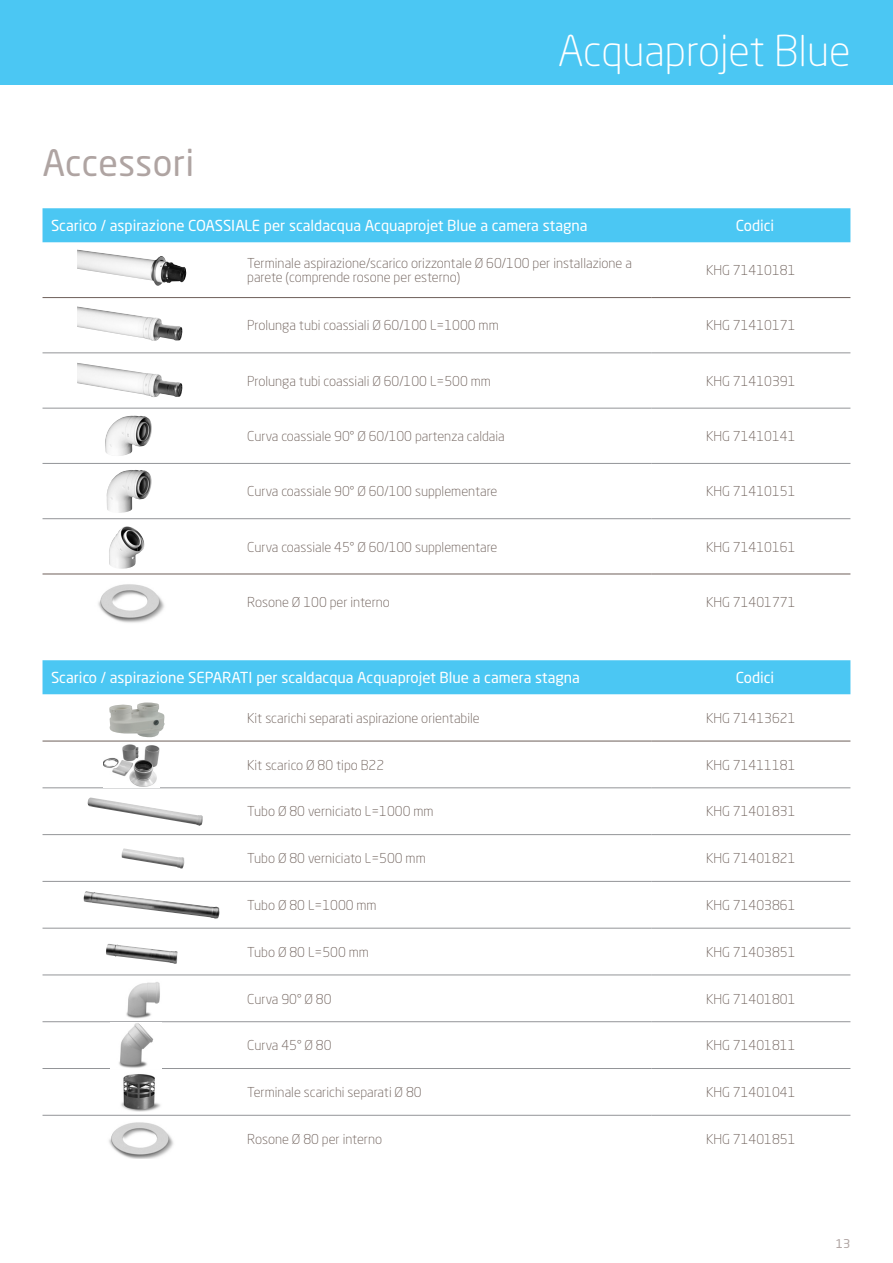
<style>
.page{position:relative;width:893px;height:1263px;background:#fff}
.page>*{position:absolute;margin:0;border:0;box-sizing:border-box;transform-origin:0 0}
.t1{font:300 42px "Neo Sans Pro";color:#fff}
.t2{font:36px "Neo Sans Pro";letter-spacing:.01em;color:#afa4a2}
.t3{font:15px "Neo Sans Pro";color:#fff}
.t4{font:300 13.5px/13.5px "Neo Sans Pro";color:#6e605a}
.t5{font:12px "Neo Sans Pro";color:#afa4a2}
</style>
<div class="page">
<div style="left:0;top:0;width:893px;height:85px;background:#4bc7f3"></div>
<div style="left:43px;top:208px;width:807px;height:34px;background:#4bc7f3"></div>
<hr style="left:226px;top:353px;width:425px;height:1px;background:#939598">
<hr style="left:651px;top:353px;width:199px;height:1px;background:#939598">
<hr style="left:226px;top:408px;width:425px;height:1px;background:#939598">
<hr style="left:651px;top:408px;width:199px;height:1px;background:#939598">
<hr style="left:226px;top:463px;width:425px;height:1px;background:#939598">
<hr style="left:651px;top:463px;width:199px;height:1px;background:#939598">
<hr style="left:226px;top:518px;width:425px;height:1px;background:#939598">
<hr style="left:651px;top:518px;width:199px;height:1px;background:#939598">
<hr style="left:43px;top:353px;width:183px;height:1px;background:#939598">
<hr style="left:43px;top:408px;width:183px;height:1px;background:#939598">
<hr style="left:43px;top:463px;width:183px;height:1px;background:#939598">
<hr style="left:43px;top:518px;width:183px;height:1px;background:#939598">
<hr style="left:43px;top:297px;width:183px;height:1px;background:#6e605a">
<hr style="left:226px;top:297px;width:425px;height:1px;background:#6e605a">
<hr style="left:651px;top:297px;width:199px;height:1px;background:#6e605a">
<hr style="left:43px;top:574px;width:183px;height:1px;background:#6e605a">
<hr style="left:226px;top:574px;width:425px;height:1px;background:#6e605a">
<hr style="left:651px;top:574px;width:199px;height:1px;background:#6e605a">
<div style="left:43px;top:660px;width:807px;height:34px;background:#4bc7f3"></div>
<hr style="left:226px;top:787px;width:425px;height:1px;background:#939598">
<hr style="left:651px;top:787px;width:199px;height:1px;background:#939598">
<hr style="left:226px;top:834px;width:425px;height:1px;background:#939598">
<hr style="left:651px;top:834px;width:199px;height:1px;background:#939598">
<hr style="left:226px;top:881px;width:425px;height:1px;background:#939598">
<hr style="left:651px;top:881px;width:199px;height:1px;background:#939598">
<hr style="left:226px;top:928px;width:425px;height:1px;background:#939598">
<hr style="left:651px;top:928px;width:199px;height:1px;background:#939598">
<hr style="left:226px;top:975px;width:425px;height:1px;background:#939598">
<hr style="left:651px;top:975px;width:199px;height:1px;background:#939598">
<hr style="left:226px;top:1115px;width:425px;height:1px;background:#939598">
<hr style="left:651px;top:1115px;width:199px;height:1px;background:#939598">
<hr style="left:43px;top:787px;width:183px;height:1px;background:#939598">
<hr style="left:43px;top:834px;width:183px;height:1px;background:#939598">
<hr style="left:43px;top:881px;width:183px;height:1px;background:#939598">
<hr style="left:43px;top:928px;width:183px;height:1px;background:#939598">
<hr style="left:43px;top:975px;width:183px;height:1px;background:#939598">
<hr style="left:43px;top:1021px;width:183px;height:1px;background:#939598">
<hr style="left:43px;top:1068px;width:183px;height:1px;background:#939598">
<hr style="left:43px;top:1115px;width:183px;height:1px;background:#939598">
<hr style="left:226px;top:1021px;width:425px;height:1px;background:#939598">
<hr style="left:651px;top:1021px;width:199px;height:1px;background:#939598">
<hr style="left:226px;top:1068px;width:425px;height:1px;background:#939598">
<hr style="left:651px;top:1068px;width:199px;height:1px;background:#939598">
<hr style="left:43px;top:741px;width:183px;height:1px;background:#6e605a">
<hr style="left:226px;top:741px;width:425px;height:1px;background:#6e605a">
<hr style="left:651px;top:741px;width:199px;height:1px;background:#6e605a">
<img style="left:106px;top:470px;width:46px;height:43px">
<img style="left:109px;top:526px;width:36px;height:43px">
<img style="left:98px;top:584px;width:66px;height:39px">
<img style="left:105px;top:416px;width:47px;height:40px">
<img style="left:77px;top:306px;width:106px;height:35px">
<img style="left:77px;top:363px;width:106px;height:34px">
<img style="left:77px;top:250px;width:110px;height:36px">
<img style="left:109px;top:1122px;width:65px;height:37px">
<img style="left:87px;top:797px;width:116px;height:29px">
<img style="left:121px;top:848px;width:64px;height:21px">
<img style="left:84px;top:891px;width:136px;height:28px">
<img style="left:106px;top:944px;width:72px;height:20px">
<img style="left:126px;top:982px;width:34px;height:37px">
<img style="left:109px;top:702px;width:56px;height:35px">
<img style="left:121px;top:1074px;width:40px;height:37px">
<img style="left:103px;top:744px;width:56px;height:43px">
<img style="left:119px;top:1023px;width:35px;height:45px">
<p class="t2" style="left:43px;top:141px;width:153px">Accessori</p>
<h1 class="t1" style="left:558px;top:26px;width:294px">Acquaprojet Blue</h1>
<p class="t3" style="left:51px;top:216px;width:538px">Scarico / aspirazione COASSIALE per scaldacqua Acquaprojet Blue a camera stagna</p>
<p class="t3" style="left:736px;top:216px;width:40px">Codici</p>
<p class="t4" style="left:247px;top:256px;width:386px">Terminale aspirazione/scarico orizzontale Ø 60/100 per installazione a parete (comprende rosone per esterno)</p>
<p class="t4" style="left:706px;top:263px;width:91px">KHG 71410181</p>
<p class="t4" style="left:247px;top:319px;width:253px">Prolunga tubi coassiali Ø 60/100 L=1000 mm</p>
<p class="t4" style="left:706px;top:319px;width:91px">KHG 71410171</p>
<p class="t4" style="left:247px;top:374px;width:245px">Prolunga tubi coassiali Ø 60/100 L=500 mm</p>
<p class="t4" style="left:706px;top:374px;width:91px">KHG 71410391</p>
<p class="t4" style="left:247px;top:429px;width:259px">Curva coassiale 90° Ø 60/100 partenza caldaia</p>
<p class="t4" style="left:706px;top:429px;width:91px">KHG 71410141</p>
<p class="t4" style="left:247px;top:484px;width:252px">Curva coassiale 90° Ø 60/100 supplementare</p>
<p class="t4" style="left:706px;top:484px;width:91px">KHG 71410151</p>
<p class="t4" style="left:247px;top:540px;width:252px">Curva coassiale 45° Ø 60/100 supplementare</p>
<p class="t4" style="left:706px;top:540px;width:91px">KHG 71410161</p>
<p class="t4" style="left:247px;top:595px;width:144px">Rosone Ø 100 per interno</p>
<p class="t4" style="left:706px;top:595px;width:91px">KHG 71401771</p>
<p class="t3" style="left:51px;top:668px;width:530px">Scarico / aspirazione SEPARATI per scaldacqua Acquaprojet Blue a camera stagna</p>
<p class="t3" style="left:736px;top:668px;width:40px">Codici</p>
<p class="t4" style="left:247px;top:711px;width:234px">Kit scarichi separati aspirazione orientabile</p>
<p class="t4" style="left:706px;top:711px;width:91px">KHG 71413621</p>
<p class="t4" style="left:247px;top:758px;width:139px">Kit scarico Ø 80 tipo B22</p>
<p class="t4" style="left:706px;top:758px;width:91px">KHG 71411181</p>
<p class="t4" style="left:247px;top:805px;width:188px">Tubo Ø 80 verniciato L=1000 mm</p>
<p class="t4" style="left:706px;top:805px;width:91px">KHG 71401831</p>
<p class="t4" style="left:247px;top:851px;width:180px">Tubo Ø 80 verniciato L=500 mm</p>
<p class="t4" style="left:706px;top:851px;width:91px">KHG 71401821</p>
<p class="t4" style="left:247px;top:898px;width:131px">Tubo Ø 80 L=1000 mm</p>
<p class="t4" style="left:706px;top:898px;width:91px">KHG 71403861</p>
<p class="t4" style="left:247px;top:945px;width:123px">Tubo Ø 80 L=500 mm</p>
<p class="t4" style="left:706px;top:945px;width:91px">KHG 71403851</p>
<p class="t4" style="left:247px;top:992px;width:86px">Curva 90° Ø 80</p>
<p class="t4" style="left:706px;top:992px;width:91px">KHG 71401801</p>
<p class="t4" style="left:247px;top:1038px;width:86px">Curva 45° Ø 80</p>
<p class="t4" style="left:706px;top:1038px;width:91px">KHG 71401811</p>
<p class="t4" style="left:247px;top:1085px;width:176px">Terminale scarichi separati Ø 80</p>
<p class="t4" style="left:706px;top:1085px;width:91px">KHG 71401041</p>
<p class="t4" style="left:247px;top:1132px;width:136px">Rosone Ø 80 per interno</p>
<p class="t4" style="left:706px;top:1132px;width:91px">KHG 71401851</p>
<p class="t5" style="left:836px;top:1236px;width:16px">13</p>
</div>
